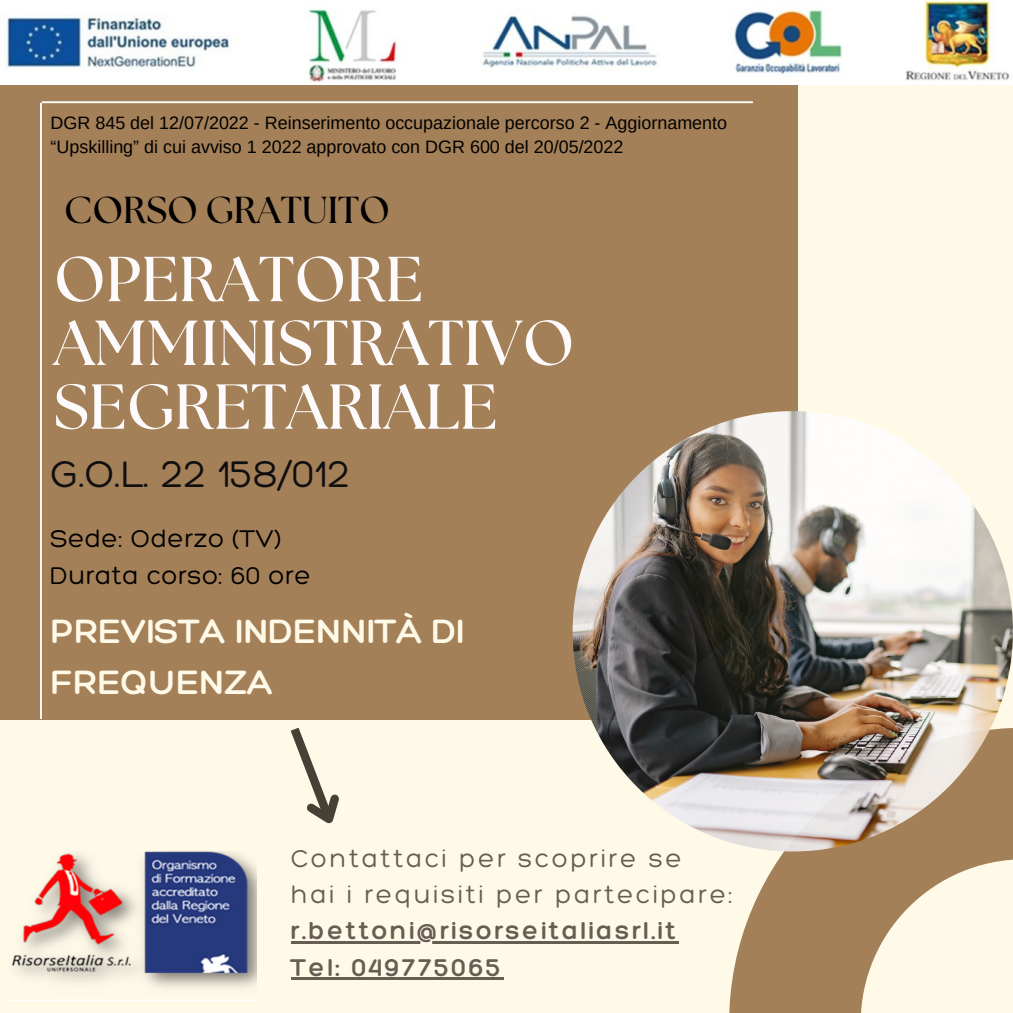
<style>
.page{position:relative;width:1013px;height:1013px;background:#fff}
.page>*{position:absolute;margin:0;border:0;box-sizing:border-box;transform-origin:0 0}
.t1{font:700 63.38px/63.8px "The Seasons";color:#fcfafa}
.t2{font:300 40.25px "Hero";color:#100f0f}
.t3{font:700 37.5px "The Seasons";color:#000}
.t4{font:300 36.62px/50.6px "Hero";color:#fff9e8}
.t5{font:300 26.25px "Hero";letter-spacing:.1em;color:#665d53}
.t6{font:300 26.25px "Hero";letter-spacing:.1em;color:#665d53}
.t7{font:300 26.25px "Hero";letter-spacing:.02em;color:#000}
.t8{font:17.88px/24.4px "Arimo";color:#000}
</style>
<div class="page">
<div style="left:0;top:0;width:1012px;height:1012px;background:#fff9e8"></div>
<div style="left:0;top:84px;width:797px;height:635px;background:#a48058"></div>
<svg style="left:729px;top:727px;width:283px;height:285px;fill:#a48058"></svg>
<img style="left:572px;top:411px;width:440px;height:440px;border-radius:50%">
<hr style="left:42px;top:101px;width:711px;height:2px;background:#fff">
<hr style="left:40px;top:103px;width:2px;height:616px;background:#fff">
<img style="left:9px;top:851px;width:247px;height:149px">
<svg style="left:284px;top:718px;width:73px;height:106px"></svg>
<img style="left:0;top:0;width:1012px;height:84px">
<hr style="left:291px;top:941px;width:387px;height:2px;background:#665d53">
<hr style="left:291px;top:977px;width:212px;height:2px;background:#665d53">
<p class="t8" style="left:51px;top:111px;width:678px">DGR 845 del 12/07/2022 - Reinserimento occupazionale percorso 2 - Aggiornamento “Upskilling” di cui avviso 1 2022 approvato con DGR 600 del 20/05/2022</p>
<p class="t3" style="left:64px;top:193px;width:327px">CORSO GRATUITO</p>
<p class="t1" style="left:54px;top:250px;width:522px">OPERATORE<br>AMMINISTRATIVO<br>SEGRETARIALE</p>
<p class="t2" style="left:51px;top:449px;width:301px">G.O.L. 22 158/012</p>
<p class="t7" style="left:51px;top:522px;width:232px">Sede: Oderzo (TV)</p>
<p class="t7" style="left:51px;top:559px;width:261px">Durata corso: 60 ore</p>
<p class="t4" style="left:51px;top:605px;width:415px">PREVISTA INDENNITÀ DI<br>FREQUENZA</p>
<p class="t5" style="left:291px;top:841px;width:392px">Contattaci per scoprire se</p>
<p class="t5" style="left:291px;top:878px;width:443px">hai i requisiti per partecipare:</p>
<p class="t6" style="left:291px;top:914px;width:386px">r.bettoni@risorseitaliasrl.it</p>
<p class="t6" style="left:291px;top:950px;width:211px">Tel: 049775065</p>
</div>
